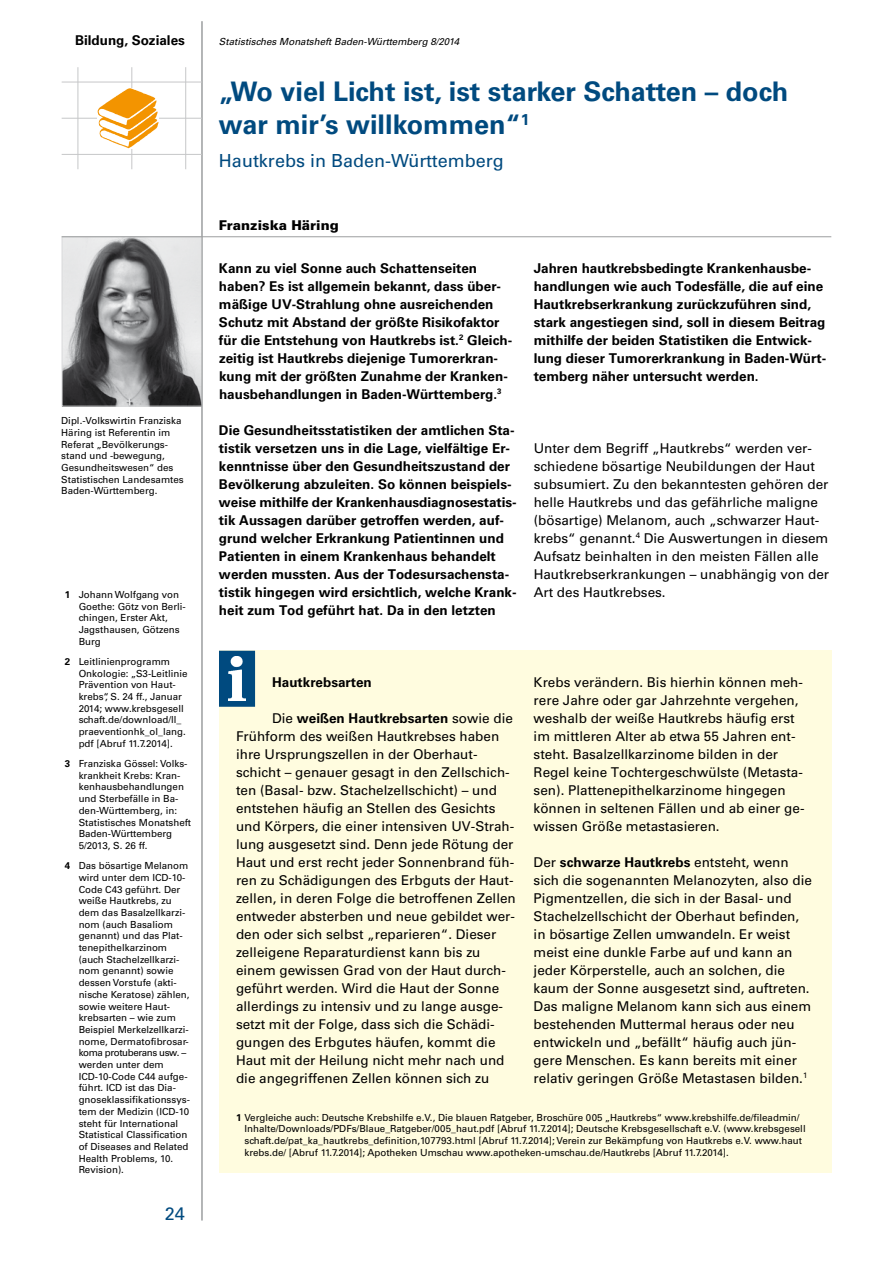
<style>
.page{position:relative;width:893px;height:1263px;background:#fff}
.page>*{position:absolute;margin:0;border:0;box-sizing:border-box;transform-origin:0 0}
.t1{font:700 27px/33px "Univers";color:#004a7f}
.t2{font:18px "Univers";color:#004a7f}
.t3{font:13.5px/18px "Univers";color:#000}
.t4{font:700 13.5px/18px "Univers";color:#000}
.t5{font:900 13.5px "Univers";color:#000}
.t6{font:9.75px/11.7px "Univers";color:#000}
.t7{font:italic 9.75px "Univers";color:#000}
.s1{font-weight:700}
</style>
<div class="page">
<img style="left:64px;top:238px;width:136px;height:166px">
<div style="left:62px;top:236px;width:140px;height:170px;border:1px solid #d9dadb"></div>
<hr style="left:62px;top:236px;width:769px;height:1px;background:#9c9e9f">
<hr style="left:202px;top:21px;width:1px;height:1199px;background:#9c9e9f">
<hr style="left:62px;top:82px;width:140px;height:1px;background:#c6c7c8">
<hr style="left:62px;top:118px;width:140px;height:1px;background:#c6c7c8">
<hr style="left:62px;top:154px;width:140px;height:1px;background:#c6c7c8">
<hr style="left:78px;top:67px;width:1px;height:102px;background:#c6c7c8">
<hr style="left:131px;top:67px;width:1px;height:102px;background:#c6c7c8">
<hr style="left:185px;top:67px;width:1px;height:102px;background:#c6c7c8">
<svg style="left:97px;top:88px;width:62px;height:60px"></svg>
<div style="left:219px;top:651px;width:612px;height:522px;background:#fffcdf"></div>
<div style="left:219px;top:651px;width:36px;height:56px;background:#004a7f"></div>
<img style="left:229px;top:656px;width:17px;height:44px">
<p class="t4" style="left:75px;top:31px;width:111px">Bildung, Soziales</p>
<p class="t7" style="left:219px;top:35px;width:242px">Statistisches Monatsheft Baden-Württemberg 8/2014</p>
<h1 class="t1" style="left:219px;top:75px;width:571px">„Wo viel Licht ist, ist starker Schatten – doch war mir’s willkommen“<sup>1</sup></h1>
<h2 class="t2" style="left:219px;top:150px;width:286px">Hautkrebs in Baden-Württemberg</h2>
<p class="t6" style="left:61px;top:415px;width:124px">Dipl.-Volkswirtin Franziska<br>Häring ist Referentin im<br>Referat „Bevölkerungs&shy;stand und -bewegung,<br>Gesundheitswesen“ des<br>Statistischen Landesamtes<br>Baden-Württemberg.</p>
<p class="t6" style="left:79px;top:589px;width:109px;text-indent:-14px"><span class="s1">1</span> Johann Wolfgang von<br>Goethe: Götz von Berli&shy;chingen, Erster Akt,<br>Jagsthausen, Götzens<br>Burg</p>
<p class="t6" style="left:79px;top:656px;width:110px;text-indent:-14px"><span class="s1">2</span> Leitlinienprogramm<br>Onkologie: „S3-Leitlinie<br>Prävention von Haut&shy;krebs“, S. 24 ff., Januar<br>2014; www.krebsgesell schaft.de/download/ll_ praeventionhk_ol_lang. pdf [Abruf 11.7.2014].</p>
<p class="t6" style="left:79px;top:758px;width:114px;text-indent:-14px"><span class="s1">3</span> Franziska Gössel: Volks&shy;krankheit Krebs: Kran&shy;kenhausbehandlungen und Sterbefälle in Ba&shy;den-Württemberg, in:<br>Statistisches Monatsheft<br>Baden-Württemberg<br>5/2013, S. 26 ff.</p>
<p class="t6" style="left:79px;top:860px;width:112px;text-indent:-14px"><span class="s1">4</span> Das bösartige Melanom wird unter dem ICD-10-<br>Code C43 geführt. Der weiße Hautkrebs, zu dem das Basalzellkarzi&shy;nom (auch Basaliom genannt) und das Plat&shy;tenepithelkarzinom (auch Stachelzellkarzi&shy;nom genannt) sowie dessen Vorstufe (akti&shy;nische Keratose) zählen, sowie weitere Haut&shy;krebsarten – wie zum<br>Beispiel Merkelzellkarzi&shy;nome, Dermatofibrosar&shy;koma protuberans usw. – werden unter dem<br>ICD-10-Code C44 aufge&shy;führt. ICD ist das Dia&shy;gnoseklassifikationssys&shy;tem der Medizin (ICD-10 steht für International<br>Statistical Classification of Diseases and Related<br>Health Problems, 10.<br>Revision).</p>
<h2 class="t2" style="left:165px;top:1203px;width:22px">24</h2>
<p class="t5" style="left:219px;top:216px;width:121px">Franziska Häring</p>
<p class="t4" style="left:219px;top:259px;width:295px">Kann zu viel Sonne auch Schattenseiten haben? Es ist allgemein bekannt, dass über&shy;mäßige UV-Strahlung ohne ausreichenden Schutz mit Abstand der größte Risikofaktor für die Entstehung von Hautkrebs ist.<sup>2</sup> Gleich&shy;zeitig ist Hautkrebs diejenige Tumorerkran&shy;kung mit der größten Zunahme der Kranken&shy;hausbehandlungen in Baden-Württemberg.<sup>3</sup></p>
<p class="t4" style="left:219px;top:421px;width:299px">Die Gesundheitsstatistiken der amtlichen Sta&shy;tistik versetzen uns in die Lage, vielfältige Er&shy;kenntnisse über den Gesundheitszustand der Bevölkerung abzuleiten. So können beispiels&shy;weise mithilfe der Krankenhausdiagnosestatis&shy;tik Aussagen darüber getroffen werden, auf&shy;grund welcher Erkrankung Patientinnen und Patienten in einem Krankenhaus behandelt werden mussten. Aus der Todesursachensta&shy;tistik hingegen wird ersichtlich, welche Krank&shy;heit zum Tod geführt hat. Da in den letzten</p>
<p class="t4" style="left:534px;top:259px;width:294px">Jahren hautkrebsbedingte Krankenhausbe&shy;handlungen wie auch Todesfälle, die auf eine Hautkrebserkrankung zurückzuführen sind, stark angestiegen sind, soll in diesem Beitrag mithilfe der beiden Statistiken die Entwick&shy;lung dieser Tumorerkrankung in Baden-Würt&shy;temberg näher untersucht werden.</p>
<p class="t3" style="left:534px;top:439px;width:297px">Unter dem Begriff „Hautkrebs“ werden ver&shy;schiedene bösartige Neubildungen der Haut subsumiert. Zu den bekanntesten gehören der helle Hautkrebs und das gefährliche maligne (bösartige) Melanom, auch „schwarzer Haut&shy;krebs“ genannt.<sup>4</sup> Die Auswertungen in diesem Aufsatz beinhalten in den meisten Fällen alle Hautkrebserkrankungen – unabhängig von der Art des Hautkrebses.</p>
<p class="t3" style="left:534px;top:673px;width:272px">Krebs verändern. Bis hierhin können meh&shy;rere Jahre oder gar Jahrzehnte vergehen, weshalb der weiße Hautkrebs häufig erst im mittleren Alter ab etwa 55 Jahren ent&shy;steht. Basalzellkarzinome bilden in der Regel keine Tochtergeschwülste (Metasta&shy;sen). Plattenepithelkarzinome hingegen können in seltenen Fällen und ab einer ge&shy;wissen Größe metastasieren.</p>
<p class="t3" style="left:534px;top:853px;width:280px">Der <span class="s1">schwarze Hautkrebs</span> entsteht, wenn sich die sogenannten Melanozyten, also die Pigmentzellen, die sich in der Basal- und Stachelzellschicht der Oberhaut befinden, in bösartige Zellen umwandeln. Er weist meist eine dunkle Farbe auf und kann an jeder Körperstelle, auch an solchen, die kaum der Sonne ausgesetzt sind, auftreten.<br>Das maligne Melanom kann sich aus einem bestehenden Muttermal heraus oder neu entwickeln und „befällt“ häufig auch jün&shy;gere Menschen. Es kann bereits mit einer relativ geringen Größe Metastasen bilden.<sup>1</sup></p>
<p class="t6" style="left:244px;top:1111px;width:563px;text-indent:-9px"><span class="s1">1</span> Vergleiche auch: Deutsche Krebshilfe e.V., Die blauen Ratgeber, Broschüre 005 „Hautkrebs“ www.krebshilfe.de/fileadmin/ Inhalte/Downloads/PDFs/Blaue_Ratgeber/005_haut.pdf [Abruf 11.7.2014]; Deutsche Krebsgesellschaft e.V. (www.krebsgesell schaft.de/pat_ka_hautkrebs_definition,107793.html [Abruf 11.7.2014]; Verein zur Bekämpfung von Hautkrebs e.V. www.haut krebs.de/ [Abruf 11.7.2014]; Apotheken Umschau www.apotheken-umschau.de/Hautkrebs [Abruf 11.7.2014].</p>
<p class="t4" style="left:272px;top:673px;width:101px">Hautkrebsarten</p>
<p class="t3" style="left:236px;top:709px;width:281px;text-indent:36px">Die <span class="s1">weißen Hautkrebsarten</span> sowie die Frühform des weißen Hautkrebses haben ihre Ursprungszellen in der Oberhaut&shy;schicht – genauer gesagt in den Zellschich&shy;ten (Basal- bzw. Stachelzellschicht) – und entstehen häufig an Stellen des Gesichts und Körpers, die einer intensiven UV-Strah&shy;lung ausgesetzt sind. Denn jede Rötung der Haut und erst recht jeder Sonnenbrand füh&shy;ren zu Schädigungen des Erbguts der Haut&shy;zellen, in deren Folge die betroffenen Zellen entweder absterben und neue gebildet wer&shy;den oder sich selbst „reparieren“. Dieser zelleigene Reparaturdienst kann bis zu einem gewissen Grad von der Haut durch&shy;geführt werden. Wird die Haut der Sonne allerdings zu intensiv und zu lange ausge&shy;setzt mit der Folge, dass sich die Schädi&shy;gungen des Erbgutes häufen, kommt die Haut mit der Heilung nicht mehr nach und die angegriffenen Zellen können sich zu</p>
</div>
